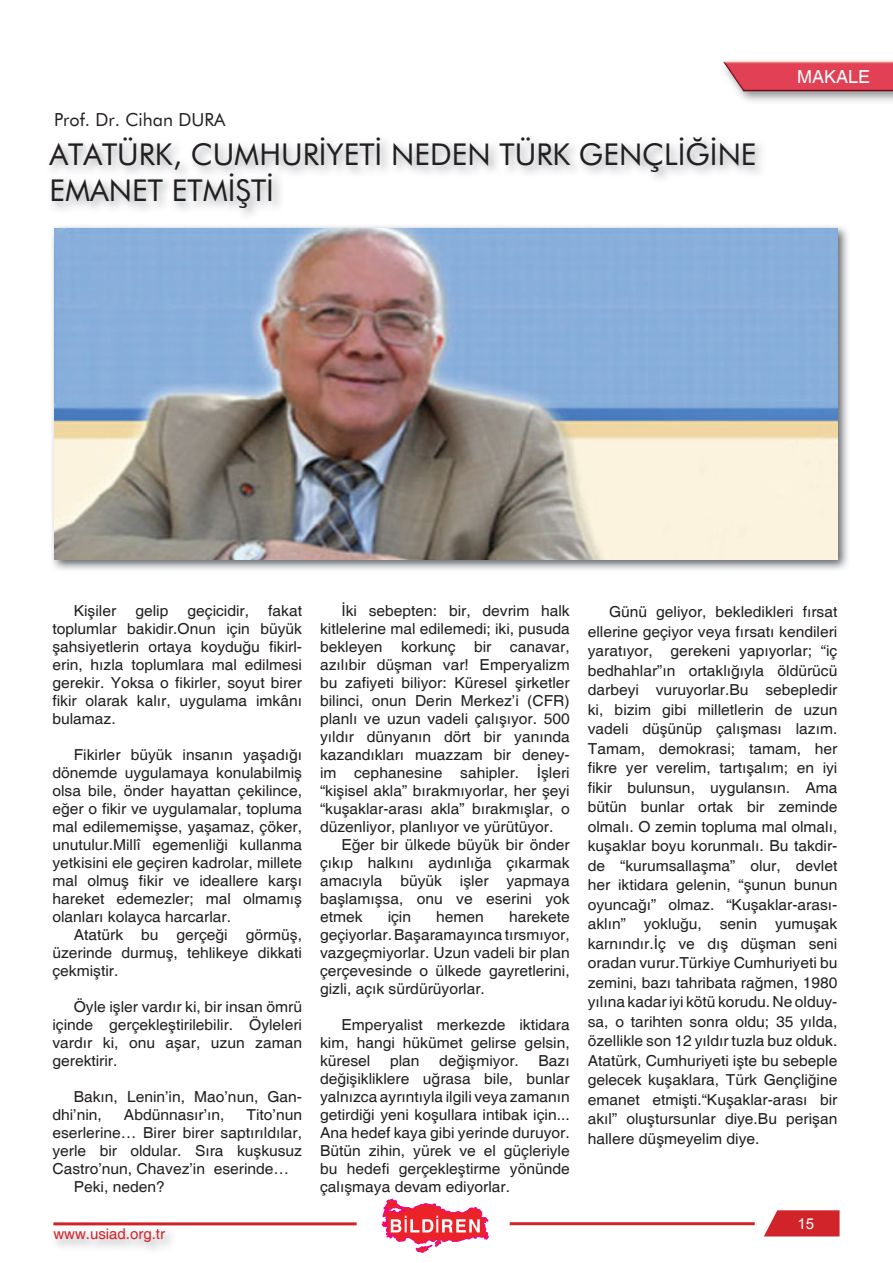
<style>
.page{position:relative;width:893px;height:1263px;background:#fff}
.page>*{position:absolute;margin:0;border:0;box-sizing:border-box;transform-origin:0 0}
.t1{font:30px/36px "Futura BT";color:#231f20}
.t2{font:18px "Futura BT";color:#231f20}
.t3{font:18px "Helvetica";color:#fff}
.t4{font:15.15px/18px "Helvetica";color:#231f20;text-align:justify}
.t5{font:15px "Helvetica";color:#d1232a}
.t6{font:15px "Arial";color:#fff}
</style>
<div class="page">
<img style="left:723px;top:62px;width:170px;height:29px">
<img style="left:52px;top:226px;width:796px;height:344px">
<img style="left:54px;top:229px;width:783px;height:330px">
<svg style="left:764px;top:1210px;width:75px;height:26px;background:#d5393f"></svg>
<svg style="left:382px;top:1199px;width:107px;height:53px"></svg>
<hr style="left:53px;top:1222px;width:304px;height:3px;background:#d1232a">
<hr style="left:510px;top:1222px;width:245px;height:3px;background:#d1232a">
<p class="t2" style="left:54px;top:109px;width:173px">Prof. Dr. Cihan DURA</p>
<h1 class="t1" style="left:49px;top:136px;width:709px">ATATÜRK, CUMHURİYETİ NEDEN TÜRK GENÇLİĞİNE<br>EMANET ETMİŞTİ</h1>
<p class="t3" style="left:797px;top:66px;width:75px">MAKALE</p>
<p class="t4" style="left:52px;top:602px;width:251px;text-indent:216px">fakat toplumlar bakidir.Onun için büyük şahsiyetlerin ortaya koyduğu fikirl&shy;erin, hızla toplumlara mal edilmesi gerekir. Yoksa o fikirler, soyut birer fikir olarak kalır, uygulama imkânı bulamaz.</p>
<p class="t4" style="left:52px;top:746px;width:251px;text-indent:21px">Fikirler büyük insanın yaşadığı dönemde uygulamaya konulabilmiş olsa bile, önder hayattan çekilince, eğer o fikir ve uygulamalar, topluma mal edilememişse, yaşamaz, çöker, unutulur.Millî egemenliği kullanma yetkisini ele geçiren kadrolar, millete mal olmuş fikir ve ideallere karşı hareket edemezler; mal olmamış olanları kolayca harcarlar.</p>
<p class="t4" style="left:52px;top:926px;width:251px;text-indent:21px">Atatürk bu gerçeği görmüş, üzerinde durmuş, tehlikeye dikkati çekmiştir.</p>
<p class="t4" style="left:52px;top:998px;width:251px;text-indent:21px">Öyle işler vardır ki, bir insan ömrü içinde gerçekleştirilebilir. Öyleleri vardır ki, onu aşar, uzun zaman gerektirir.</p>
<p class="t4" style="left:52px;top:1088px;width:251px;text-indent:21px">Bakın, Lenin’in, Mao’nun, Gan&shy;dhi ’nin,</p>
<p class="t4" style="left:74px;top:602px;width:44px">Kişiler</p>
<p class="t4" style="left:135px;top:602px;width:34px">gelip</p>
<p class="t4" style="left:188px;top:602px;width:63px">geçicidir,</p>
<p class="t4" style="left:124px;top:1106px;width:102px">Abdünnasır’ın,</p>
<p class="t4" style="left:247px;top:1106px;width:57px">Tito’nun</p>
<p class="t4" style="left:52px;top:1124px;width:251px">eserlerine… Birer birer saptırıldılar,</p>
<p class="t4" style="left:52px;top:1142px;width:251px">yerle bir oldular. Sıra kuşkusuz</p>
<p class="t4" style="left:52px;top:1160px;width:238px">Castro’nun, Chavez’in eserinde…</p>
<p class="t4" style="left:74px;top:1178px;width:93px">Peki, neden?</p>
<p class="t5" style="left:53px;top:1225px;width:113px">www.usiad.org.tr</p>
<p class="t4" style="left:320px;top:602px;width:251px;text-indent:21px">İki sebepten: bir, devrim halk kitlelerine mal edilemedi; iki, pusuda bekleyen korkunç bir canavar , azılıbir düşman var! Emperyalizm bu zafiyeti biliyor: Küresel şirketler bilinci, onun Derin Merkez’i (CFR) planlı ve uzun vadeli çalışıyor. 500 yıldır dünyanın dört bir yanında kazandıkları muazzam bir deney&shy;im cephanesine sahipler. İşleri “kişisel akla” bırakmıyorlar, her şeyi “kuşaklar-arası akla” bırakmışlar, o düzenliyor, planlıyor ve yürütüyor.</p>
<p class="t4" style="left:320px;top:836px;width:251px;text-indent:21px">Eğer bir ülkede büyük bir önder çıkıp halkını aydınlığa çıkarmak amacıyla büyük işler yapmaya başlamışsa, onu ve eserini yok etmek</p>
<p class="t4" style="left:320px;top:908px;width:251px;text-indent:189px">harekete geçiyorlar. Başaramayınca tırsmıyor, vazgeçmiyorlar. Uzun vadeli bir plan çerçevesinde o ülkede gayretlerini, gizli, açık sürdürüyorlar.</p>
<p class="t4" style="left:320px;top:1016px;width:251px;text-indent:21px">Emperyalist merkezde iktidara kim, hangi hükümet gelirse gelsin, küresel</p>
<p class="t4" style="left:388px;top:908px;width:25px">için</p>
<p class="t4" style="left:436px;top:908px;width:49px">hemen</p>
<p class="t4" style="left:390px;top:1052px;width:31px">plan</p>
<p class="t4" style="left:439px;top:1052px;width:81px">değişmiyor.</p>
<p class="t4" style="left:320px;top:1052px;width:251px;text-indent:218px">Bazı değişikliklere uğrasa bile, bunlar yalnızca ayrıntıyla ilgili veya zamanın getirdiği yeni koşullara intibak için...<br>Ana hedef kaya gibi yerinde duruyor.<br>Bütün zihin, yürek ve el güçleriyle bu hedefi gerçekleştirme yönünde çalışmaya devam ediyorlar.</p>
<p class="t4" style="left:588px;top:603px;width:251px;line-height:19.5px;text-indent:21px">Günü geliyor, bekledikleri fırsat ellerine geçiyor veya fırsatı kendileri yaratıyor, gerekeni yapıyorlar; “iç bedhahlar”ın ortaklığıyla öldürücü darbeyi vuruyorlar.Bu sebepledir ki, bizim gibi milletlerin de uzun vadeli düşünüp çalışması lazım.<br>Tamam, demokrasi; tamam, her fikre yer verelim, tartışalım; en iyi fikir bulunsun, uygulansın. Ama bütün bunlar ortak bir zeminde olmalı. O zemin topluma mal olmalı, kuşaklar boyu korunmalı. Bu takdir&shy;de “kurumsallaşma” olur, devlet her iktidara gelenin, “şunun bunun oyuncağı” olmaz. “Kuşaklar-arası&shy;aklın” yokluğu, senin yumuşak karnındır.İç ve dış düşman seni oradan vurur.Türkiye Cumhuriyeti bu zemini, bazı tahribata rağmen, 1980 yılına kadar iyi kötü korudu. Ne olduy&shy;sa, o tarihten sonra oldu; 35 yılda, özellikle son 12 yıldır tuzla buz olduk.<br>Atatürk, Cumhuriyeti işte bu sebeple gelecek kuşaklara, Türk Gençliğine emanet etmişti.“Kuşaklar-arası bir akıl” oluştursunlar diye.Bu perişan hallere düşmeyelim diye.</p>
<p class="t6" style="left:797px;top:1213px;width:18px">15</p>
</div>
